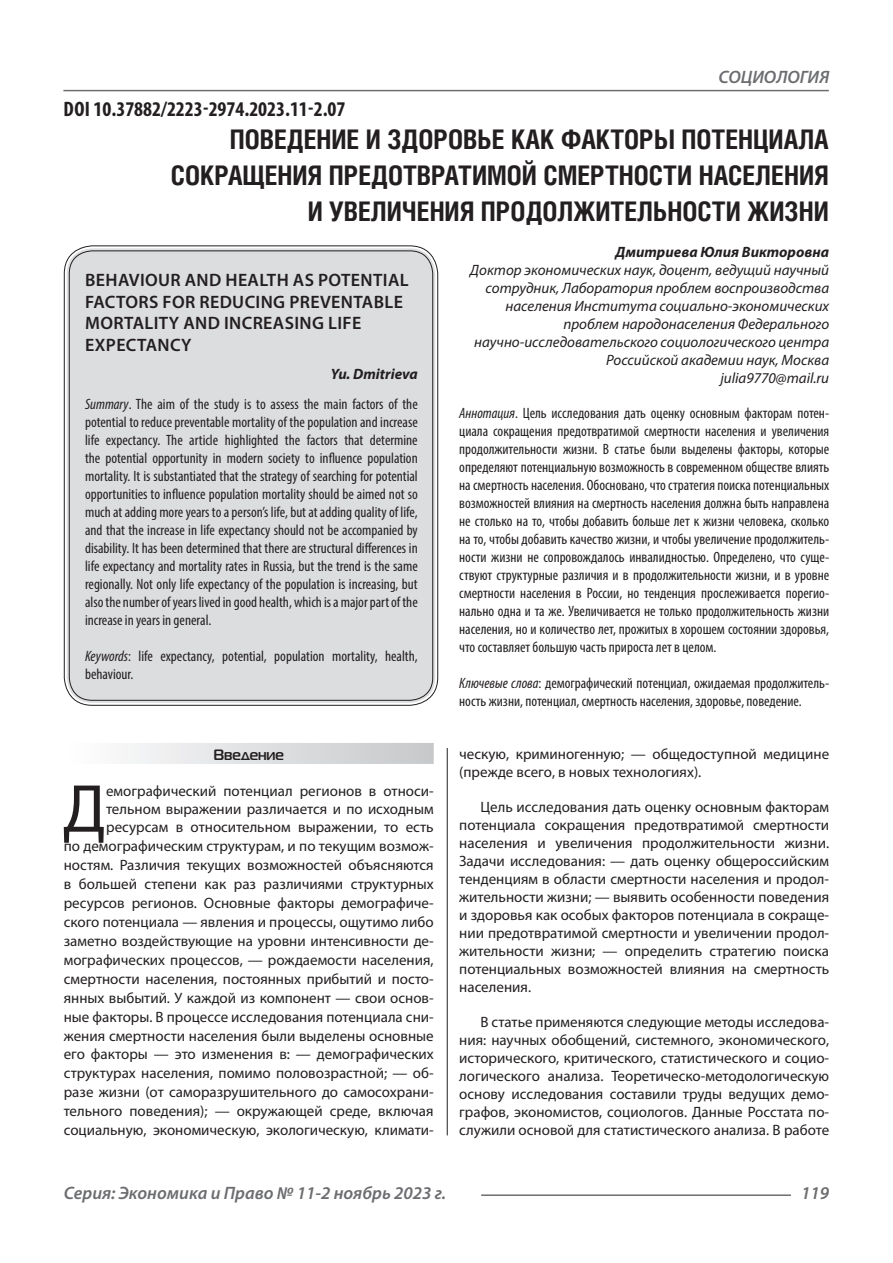
<style>
.page{position:relative;width:893px;height:1263px;background:#fff}
.page>*{position:absolute;margin:0;border:0;box-sizing:border-box;transform-origin:0 0}
.Статья_текст_первый{font:68.4px "Myriad Pro";color:#231f20}
.Статья_название{font:700 27px/36px "Helios Cond C";color:#231f20;text-align:right}
.ДОИ{font:700 condensed 21px "Myriad Pro";color:#231f20}
.Статья_название_англ{font:600 18px/21.6px "Myriad Pro";letter-spacing:.02em;color:#231f20}
.t1{font:italic 600 18px "Myriad Pro";color:#6c6d70}
.Статья_аннотация_тек{font:condensed 15px/18px "Myriad Pro";color:#231f20;text-align:justify}
.Статья_текст_первый-2{font:15px/18.9px "Myriad Pro";color:#231f20;text-align:right}
.Статья_аннотация_анг{font:condensed 15px/18px "Myriad Pro";color:#231f20;text-align:justify}
.Статья_текст{font:15px/18px "Myriad Pro";color:#231f20;text-align:justify}
.Статья_автор_инфо{font:italic 15px/18px "Myriad Pro";color:#231f20;text-align:right}
.Статья_автор_инфо-2{font:italic 700 15px "Myriad Pro";color:#231f20}
.Статья_автор_англ{font:italic 700 15px "Myriad Pro";color:#231f20}
.Статья_подзаголовок{font:700 15px "Magistral C";color:#231f20}
.s1{font-style:italic}
</style>
<div class="page">
<hr style="left:447px;top:128px;width:1px;height:1007px;background:#231f20">
<hr style="left:63px;top:90px;width:766px;height:1px;background:#6c6d70">
<hr style="left:481px;top:1194px;width:310px;height:2px;background:#6c6d70">
<div style="left:443px;top:100px;width:10px;height:647px;background:#fff"></div>
<div style="left:67px;top:248px;width:368px;height:455px;background:#dcdddf;border-radius:26px"></div>
<div style="left:64px;top:743px;width:370px;height:21px;background:linear-gradient(to right,#fefeff,#c6c8ca)"></div>
<p class="ДОИ" style="left:64px;top:96px;width:283px">DOI 10.37882/2223-2974.2023.11-2.07</p>
<p class="t1" style="left:718px;top:66px;width:112px">СОЦИОЛОГИЯ</p>
<p class="Статья_название" style="left:171px;top:121px;width:660px">ПОВЕДЕНИЕ И ЗДОРОВЬЕ КАК ФАКТОРЫ ПОТЕНЦИАЛА<br>СОКРАЩЕНИЯ ПРЕДОТВРАТИМОЙ СМЕРТНОСТИ НАСЕЛЕНИЯ<br>И УВЕЛИЧЕНИЯ ПРОДОЛЖИТЕЛЬНОСТИ ЖИЗНИ</p>
<p class="Статья_автор_инфо-2" style="left:615px;top:242px;width:215px">Дмитриева Юлия Викторовна</p>
<p class="Статья_автор_инфо" style="left:470px;top:260px;width:360px">Доктор экономических наук, доцент, ведущий научный сотрудник, Лаборатория проблем воспроизводства населения Института социально-экономических проблем народонаселения Федерального научно-исследовательского социологического центра Российской академии наук, Москва</p>
<p class="Статья_автор_инфо" style="left:720px;top:368px;width:110px">julia9770@mail.ru</p>
<p class="Статья_аннотация_тек" style="left:459px;top:404px;width:371px"><span class="s1">Аннотация</span>. Цель исследования дать оценку основным факторам потен&shy;циала сокращения предотвратимой смертности населения и увеличения продолжительности жизни. В статье были выделены факторы, которые определяют потенциальную возможность в современном обществе влиять на смертность населения. Обосновано, что стратегия поиска потенциальных возможностей влияния на смертность населения должна быть направлена не столько на то, чтобы добавить больше лет к жизни человека, сколько на то, чтобы добавить качество жизни, и чтобы увеличение продолжитель&shy;ности жизни не сопровождалось инвалидностью. Определено, что суще&shy;ствуют структурные различия и в продолжительности жизни, и в уровне смертности населения в России, но тенденция прослеживается порегио&shy;нально одна и та же. Увеличивается не только продолжительность жизни населения, но и количество лет, прожитых в хорошем состоянии здоровья, что составляет большую часть прироста лет в целом.</p>
<p class="Статья_аннотация_тек" style="left:459px;top:674px;width:371px"><span class="s1">Ключевые слова</span>: демографический потенциал, ожидаемая продолжитель&shy;ность жизни, потенциал, смертность населения, здоровье, поведение.</p>
<p class="Статья_название_англ" style="left:85px;top:269px;width:325px">BEHAVIOUR AND HEALTH AS POTENTIAL<br>FACTORS FOR REDUCING PREVENTABLE<br>MORTALITY AND INCREASING LIFE<br>EXPECTANCY</p>
<p class="Статья_автор_англ" style="left:331px;top:364px;width:88px">Yu. Dmitrieva</p>
<p class="Статья_аннотация_анг" style="left:85px;top:395px;width:334px"><span class="s1">Summary</span>. The aim of the study is to assess the main factors of the potential to reduce preventable mortality of the population and increase life expectancy. The article highlighted the factors that determine the potential opportunity in modern society to influence population mortality. It is substantiated that the strategy of searching for potential opportunities to influence population mortality should be aimed not so much at adding more years to a person’s life, but at adding quality of life, and that the increase in life expectancy should not be accompanied by disability. It has been determined that there are structural differences in life expectancy and mortality rates in Russia, but the trend is the same regionally. Not only life expectancy of the population is increasing, but also the number of years lived in good health, which is a major part of the increase in years in general.</p>
<p class="Статья_аннотация_анг" style="left:85px;top:647px;width:334px"><span class="s1">Keywords</span>: life expectancy, potential, population mortality, health, behaviour.</p>
<p class="Статья_подзаголовок" style="left:213px;top:745px;width:72px">Введение</p>
<p class="Статья_текст_первый-2" style="left:64px;top:781px;width:371px">емографический потенциал регионов в относи&shy;тельном выражении различается и по исходным ресурсам в относительном выражении, то есть<br>по демографическим структурам, и по текущим возмож&shy;ностям. Различия текущих возможностей объясняются в большей степени как раз различиями структурных ресурсов регионов. Основные факторы демографиче&shy;ского потенциала — явления и процессы, ощутимо либо заметно воздействующие на уровни интенсивности де&shy;мографических процессов, — рождаемости населения, смертности населения, постоянных прибытий и посто&shy;янных выбытий. У каждой из компонент — свои основ&shy;ные факторы. В процессе исследования потенциала сни&shy;жения смертности населения были выделены основные его факторы — это изменения в: — демографических структурах населения, помимо половозрастной; — об&shy;разе жизни (от саморазрушительного до самосохрани&shy;тельного поведения); — окружающей среде, включая социальную, экономическую, экологическую, климати-</p>
<p class="Статья_текст_первый" style="left:63px;top:766px;width:45px">Д</p>
<p class="Статья_текст_первый-2" style="left:459px;top:744px;width:371px;line-height:18px;text-align:left">ческую, криминогенную; — общедоступной медицине (прежде всего, в новых технологиях).</p>
<p class="Статья_текст" style="left:459px;top:798px;width:371px;text-indent:21px">Цель исследования дать оценку основным факторам потенциала сокращения предотвратимой смертности населения и увеличения продолжительности жизни.<br>Задачи исследования: — дать оценку общероссийским тенденциям в области смертности населения и продол&shy;жительности жизни; — выявить особенности поведения и здоровья как особых факторов потенциала в сокраще&shy;нии предотвратимой смертности и увеличении продол&shy;жительности жизни; — определить стратегию поиска потенциальных возможностей влияния на смертность населения.</p>
<p class="Статья_текст" style="left:459px;top:1013px;width:371px;text-indent:21px">В статье применяются следующие методы исследова&shy;ния: научных обобщений, системного, экономического, исторического, критического, статистического и социо&shy;логического анализа. Теоретическо-методологическую основу исследования составили труды ведущих демо&shy;графов, экономистов, социологов. Данные Росстата по&shy;служили основой для статистического анализа. В работе</p>
<p class="t1" style="left:64px;top:1182px;width:384px">Серия: Экономика и Право № 11-2 ноябрь 2023 г.</p>
<p class="t1" style="left:801px;top:1182px;width:30px">119</p>
</div>
